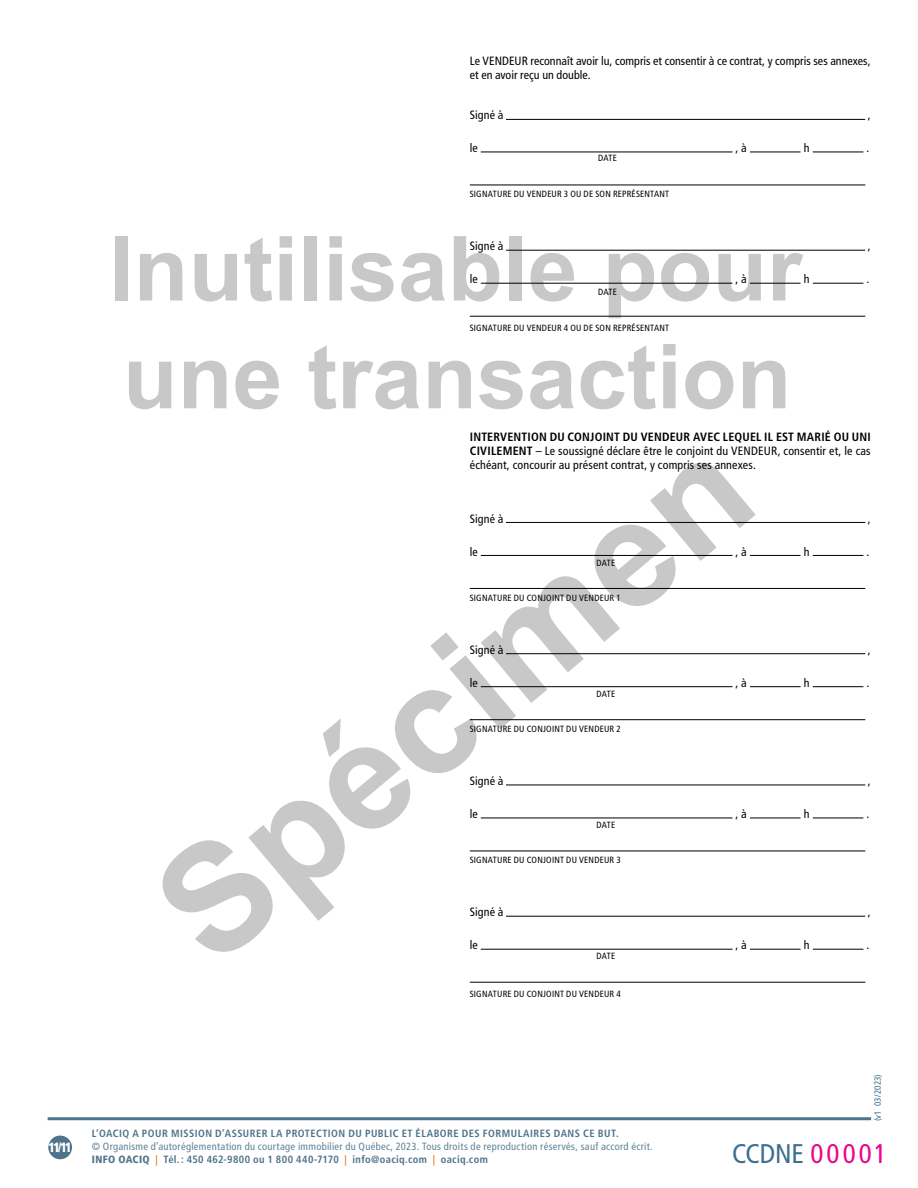
<style>
.page{position:relative;width:918px;height:1188px;background:#fff}
.page>*{position:absolute;margin:0;border:0;box-sizing:border-box;transform-origin:0 0}
.t1{font:condensed 27px "Frutiger LT Std";letter-spacing:.04em;color:#3b6e8f}
.t2{font:900 condensed 13.5px "Frutiger LT Std";color:#fff}
.t3{font:condensed 12px/14.4px "Frutiger LT Std";letter-spacing:.005em;color:#000}
.t4{font:condensed 10.5px/12.6px "Frutiger LT Std";letter-spacing:.03em;color:#5f8196}
.t5{font:700 condensed 10.5px "Frutiger LT Std";letter-spacing:.045em;color:#4e738a}
.t6{font:condensed 9px "Frutiger LT Std";letter-spacing:.025em;color:#000}
.t7{font:condensed 9px "Frutiger LT Std";letter-spacing:.015em;color:#3b6e8f}
.s1{font-weight:700}
.s2{font-weight:900;color:#4e738a}
.s3{font-weight:700;color:#ee7623}
.s4{font-weight:700;color:#4e738a}
.s5{color:#ec008c}
</style>
<div class="page">
<div style="left:48px;top:1136px;width:24px;height:23px;background:#4e738a;border-radius:50%"></div>
<hr style="left:48px;top:1117px;width:823px;height:3px;background:#4e738a">
<hr style="left:506px;top:119px;width:359px;height:1px;background:#000">
<hr style="left:481px;top:152px;width:252px;height:1px;background:#000">
<hr style="left:750px;top:152px;width:51px;height:1px;background:#000">
<hr style="left:813px;top:152px;width:50px;height:1px;background:#000">
<hr style="left:470px;top:185px;width:395px;height:1px;background:#000">
<hr style="left:506px;top:250px;width:359px;height:1px;background:#000">
<hr style="left:481px;top:283px;width:252px;height:1px;background:#000">
<hr style="left:750px;top:283px;width:51px;height:1px;background:#000">
<hr style="left:813px;top:283px;width:50px;height:1px;background:#000">
<hr style="left:470px;top:316px;width:395px;height:1px;background:#000">
<hr style="left:506px;top:522px;width:359px;height:1px;background:#000">
<hr style="left:750px;top:555px;width:51px;height:1px;background:#000">
<hr style="left:813px;top:555px;width:50px;height:1px;background:#000">
<hr style="left:470px;top:588px;width:395px;height:1px;background:#000">
<hr style="left:506px;top:653px;width:359px;height:1px;background:#000">
<hr style="left:750px;top:686px;width:51px;height:1px;background:#000">
<hr style="left:813px;top:686px;width:50px;height:1px;background:#000">
<hr style="left:470px;top:719px;width:395px;height:1px;background:#000">
<hr style="left:506px;top:785px;width:359px;height:1px;background:#000">
<hr style="left:750px;top:818px;width:51px;height:1px;background:#000">
<hr style="left:813px;top:818px;width:50px;height:1px;background:#000">
<hr style="left:470px;top:851px;width:395px;height:1px;background:#000">
<hr style="left:506px;top:916px;width:359px;height:1px;background:#000">
<hr style="left:750px;top:949px;width:51px;height:1px;background:#000">
<hr style="left:813px;top:949px;width:50px;height:1px;background:#000">
<hr style="left:470px;top:982px;width:395px;height:1px;background:#000">
<svg style="left:163px;top:463px;width:593px;height:489px"></svg>
<div style="left:115px;top:236px;width:13px;height:64px;background:#c9c8c8"></div>
<svg style="left:140px;top:253px;width:42px;height:47px"></svg>
<svg style="left:195px;top:254px;width:42px;height:48px"></svg>
<svg style="left:245px;top:237px;width:27px;height:65px"></svg>
<svg style="left:280px;top:236px;width:12px;height:64px"></svg>
<div style="left:305px;top:236px;width:12px;height:64px;background:#c9c8c8"></div>
<svg style="left:330px;top:236px;width:12px;height:64px"></svg>
<svg style="left:350px;top:253px;width:44px;height:49px"></svg>
<svg style="left:401px;top:253px;width:44px;height:49px"></svg>
<svg style="left:454px;top:236px;width:45px;height:66px"></svg>
<div style="left:509px;top:236px;width:13px;height:64px;background:#c9c8c8"></div>
<svg style="left:531px;top:253px;width:43px;height:49px"></svg>
<svg style="left:609px;top:253px;width:45px;height:65px"></svg>
<svg style="left:661px;top:253px;width:48px;height:49px"></svg>
<svg style="left:718px;top:254px;width:43px;height:48px"></svg>
<svg style="left:773px;top:253px;width:30px;height:47px"></svg>
<svg style="left:129px;top:362px;width:42px;height:47px"></svg>
<svg style="left:184px;top:361px;width:42px;height:47px"></svg>
<svg style="left:235px;top:361px;width:44px;height:48px"></svg>
<svg style="left:309px;top:345px;width:27px;height:64px"></svg>
<svg style="left:343px;top:361px;width:76px;height:48px"></svg>
<svg style="left:429px;top:361px;width:42px;height:47px"></svg>
<svg style="left:479px;top:361px;width:44px;height:48px"></svg>
<svg style="left:530px;top:361px;width:44px;height:48px"></svg>
<svg style="left:581px;top:345px;width:75px;height:64px"></svg>
<svg style="left:663px;top:344px;width:13px;height:64px"></svg>
<svg style="left:685px;top:361px;width:48px;height:48px"></svg>
<svg style="left:743px;top:361px;width:42px;height:47px"></svg>
<p class="t3" style="left:470px;top:54px;width:402px">Le VENDEUR reconnaît avoir lu, compris et consentir à ce contrat, y compris ses annexes, et en avoir reçu un double.</p>
<p class="t3" style="left:470px;top:108px;width:35px">Signé à</p>
<p class="t3" style="left:868px;top:108px;width:4px">,</p>
<p class="t3" style="left:470px;top:141px;width:10px">le</p>
<p class="t3" style="left:735px;top:141px;width:13px">, à</p>
<p class="t3" style="left:804px;top:141px;width:7px">h</p>
<p class="t3" style="left:867px;top:141px;width:4px">.</p>
<p class="t6" style="left:470px;top:189px;width:201px">SIGNATURE DU VENDEUR 3 OU DE SON REPRÉSENTANT</p>
<p class="t6" style="left:598px;top:153px;width:20px">DATE</p>
<p class="t3" style="left:470px;top:239px;width:35px">Signé à</p>
<p class="t3" style="left:868px;top:239px;width:4px">,</p>
<p class="t3" style="left:470px;top:272px;width:10px">le</p>
<p class="t3" style="left:735px;top:272px;width:13px">, à</p>
<p class="t3" style="left:804px;top:272px;width:7px">h</p>
<p class="t3" style="left:867px;top:272px;width:4px">.</p>
<p class="t6" style="left:470px;top:322px;width:201px">SIGNATURE DU VENDEUR 4 OU DE SON REPRÉSENTANT</p>
<p class="t6" style="left:598px;top:286px;width:20px">DATE</p>
<p class="t3" style="left:470px;top:429px;width:402px;text-align:justify"><span class="s1">INTERVENTION DU CONJOINT DU VENDEUR AVEC LEQUEL IL EST MARIÉ OU UNI CIVILEMENT</span> – Le soussigné déclare être le conjoint du VENDEUR, consentir et, le cas échéant, concourir au présent contrat, y compris ses annexes.</p>
<p class="t3" style="left:470px;top:511px;width:35px">Signé à</p>
<p class="t3" style="left:868px;top:511px;width:4px">,</p>
<p class="t3" style="left:470px;top:544px;width:10px">le</p>
<p class="t3" style="left:735px;top:544px;width:13px">, à</p>
<p class="t3" style="left:804px;top:544px;width:7px">h</p>
<p class="t3" style="left:867px;top:544px;width:4px">.</p>
<p class="t6" style="left:470px;top:592px;width:152px">SIGNATURE DU CONJOINT DU VENDEUR 1</p>
<p class="t6" style="left:597px;top:557px;width:20px">DATE</p>
<p class="t3" style="left:470px;top:643px;width:35px">Signé à</p>
<p class="t3" style="left:868px;top:643px;width:4px">,</p>
<p class="t3" style="left:470px;top:676px;width:10px">le</p>
<p class="t3" style="left:735px;top:676px;width:13px">, à</p>
<p class="t3" style="left:804px;top:676px;width:7px">h</p>
<p class="t3" style="left:867px;top:676px;width:4px">.</p>
<p class="t6" style="left:470px;top:724px;width:152px">SIGNATURE DU CONJOINT DU VENDEUR 2</p>
<p class="t6" style="left:597px;top:688px;width:20px">DATE</p>
<p class="t3" style="left:470px;top:774px;width:35px">Signé à</p>
<p class="t3" style="left:868px;top:774px;width:4px">,</p>
<p class="t3" style="left:470px;top:807px;width:10px">le</p>
<p class="t3" style="left:735px;top:807px;width:13px">, à</p>
<p class="t3" style="left:804px;top:807px;width:7px">h</p>
<p class="t3" style="left:867px;top:807px;width:4px">.</p>
<p class="t6" style="left:470px;top:855px;width:152px">SIGNATURE DU CONJOINT DU VENDEUR 3</p>
<p class="t6" style="left:597px;top:820px;width:20px">DATE</p>
<p class="t3" style="left:470px;top:905px;width:35px">Signé à</p>
<p class="t3" style="left:868px;top:905px;width:4px">,</p>
<p class="t3" style="left:470px;top:938px;width:10px">le</p>
<p class="t3" style="left:735px;top:938px;width:13px">, à</p>
<p class="t3" style="left:804px;top:938px;width:7px">h</p>
<p class="t3" style="left:867px;top:938px;width:4px">.</p>
<p class="t6" style="left:470px;top:988px;width:152px">SIGNATURE DU CONJOINT DU VENDEUR 4</p>
<p class="t6" style="left:597px;top:951px;width:20px">DATE</p>
<p class="t2" style="left:48px;top:1139px;width:25px">11/11</p>
<p class="t7" style="left:873px;top:1121px;width:49px;rotate:-90deg">(v1 03/2023)</p>
<p class="t5" style="left:92px;top:1128px;width:529px">L’OACIQ A POUR MISSION D’ASSURER LA PROTECTION DU PUBLIC ET ÉLABORE DES FORMULAIRES DANS CE BUT.</p>
<p class="t4" style="left:92px;top:1140px;width:562px">© Organisme d’autoréglementation du courtage immobilier du Québec, 2023. Tous droits de reproduction réservés, sauf accord écrit.<br><span class="s2">INFO OACIQ</span> <span class="s3">|</span> <span class="s4">Tél. : 450 462-9800 ou 1 800 440-7170</span> <span class="s3">|</span> <span class="s4">info@oaciq.com</span> <span class="s3">|</span> <span class="s4">oaciq.com</span></p>
<h1 class="t1" style="left:732px;top:1137px;width:156px">CCDNE <span class="s5">00001</span></h1>
</div>
